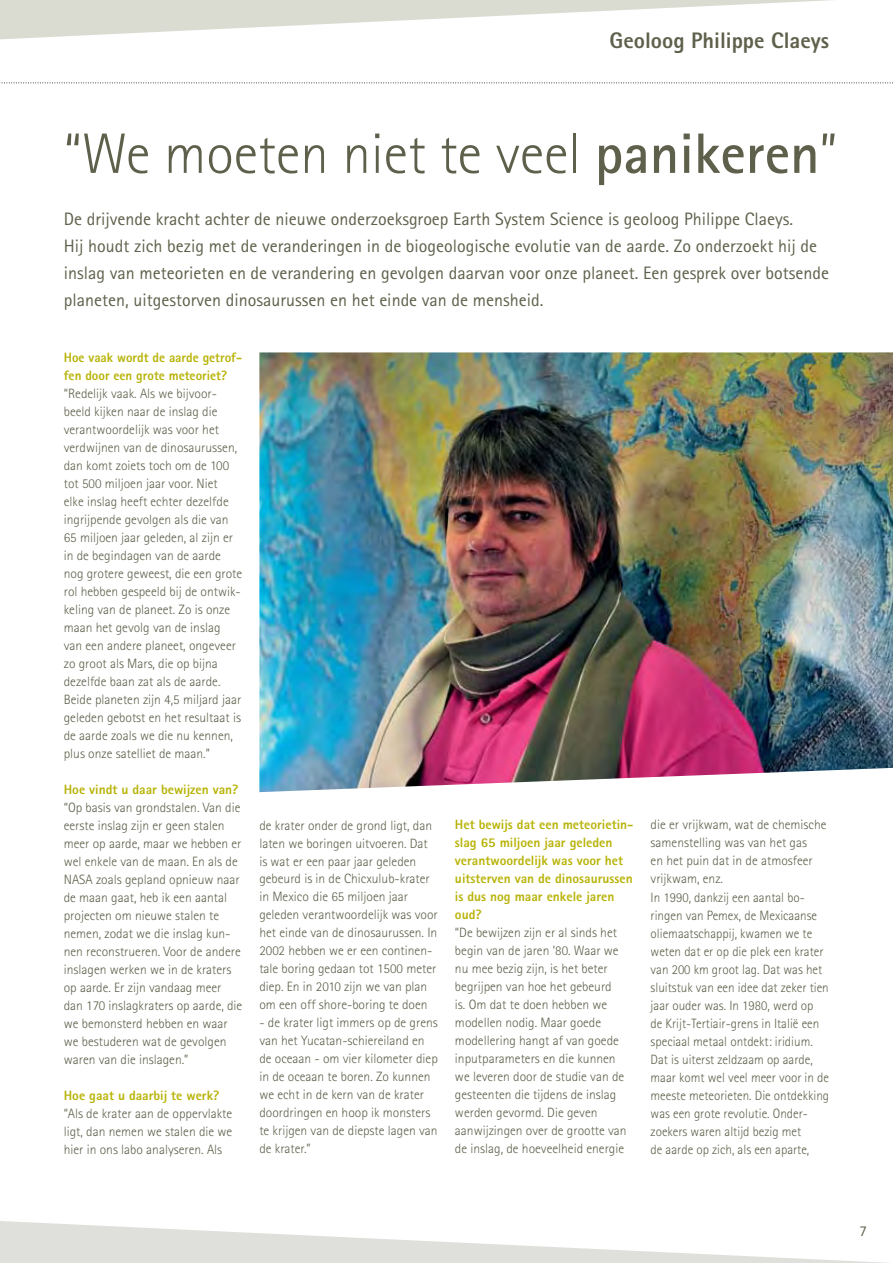
<style>
.page{position:relative;width:893px;height:1263px;background:#fff}
.page>*{position:absolute;margin:0;border:0;box-sizing:border-box;transform-origin:0 0}
.t1{font:300 57px "Rotis Sans Serif";color:#5f604b}
.t2{font:800 22.5px "Rotis Sans Serif";color:#5f604b}
.t3{font:18px/27px "Rotis Sans Serif";color:#5f604b}
.t4{font:15px "Rotis Sans Serif";color:#5f604b}
.t5{font:300 13.5px/18px "Rotis Sans Serif";color:#5f604b}
.t6{font:800 13.5px/18px "Rotis Sans Serif";color:#b8b308}
.s1{font-weight:700}
</style>
<div class="page">
<svg style="left:0;top:1221px;width:888px;height:42px"></svg>
<svg style="left:0;top:0;width:832px;height:39px"></svg>
<svg style="left:1px;top:83px;width:892px;height:1px"></svg>
<img style="left:259px;top:352px;width:634px;height:440px">
<h2 class="t2" style="left:610px;top:26px;width:221px">Geoloog Philippe Claeys</h2>
<h1 class="t1" style="left:64px;top:121px;width:775px">“We moeten niet te veel <span class="s1">panikeren</span>”</h1>
<p class="t3" style="left:64px;top:206px;width:767px">De drijvende kracht achter de nieuwe onderzoeksgroep Earth System Science is geoloog Philippe Claeys.<br>Hij houdt zich bezig met de veranderingen in de biogeologische evolutie van de aarde. Zo onderzoekt hij de inslag van meteorieten en de verandering en gevolgen daarvan voor onze planeet. Een gesprek over botsende planeten, uitgestorven dinosaurussen en het einde van de mensheid.</p>
<p class="t6" style="left:64px;top:348px;width:180px">Hoe vaak wordt de aarde getrof&shy;fen door een grote meteoriet?</p>
<p class="t5" style="left:64px;top:384px;width:180px">“Redelijk vaak. Als we bijvoor&shy;beeld kijken naar de inslag die verantwoordelijk was voor het verdwijnen van de dinosaurussen, dan komt zoiets toch om de 100 tot 500 miljoen jaar voor. Niet<br>elke inslag heeft echter dezelfde ingrijpende gevolgen als die van<br>65 miljoen jaar geleden, al zijn er in de begindagen van de aarde nog grotere geweest, die een grote rol hebben gespeeld bij de ontwik&shy;keling van de planeet. Zo is onze maan het gevolg van de inslag van een andere planeet, ongeveer zo groot als Mars, die op bijna dezelfde baan zat als de aarde.<br>Beide planeten zijn 4,5 miljard jaar geleden gebotst en het resultaat is de aarde zoals we die nu kennen, plus onze satelliet de maan.”</p>
<p class="t6" style="left:64px;top:780px;width:176px">Hoe vindt u daar bewijzen van?</p>
<p class="t5" style="left:64px;top:798px;width:180px">“Op basis van grondstalen. Van die eerste inslag zijn er geen stalen meer op aarde, maar we hebben er wel enkele van de maan. En als de<br>NASA zoals gepland opnieuw naar de maan gaat, heb ik een aantal projecten om nieuwe stalen te nemen, zodat we die inslag kun&shy;nen reconstrueren. Voor de andere inslagen werken we in de kraters op aarde. Er zijn vandaag meer dan 170 inslagkraters op aarde, die we bemonsterd hebben en waar we bestuderen wat de gevolgen waren van die inslagen.”</p>
<p class="t6" style="left:64px;top:1086px;width:157px">Hoe gaat u daarbij te werk?</p>
<p class="t5" style="left:64px;top:1104px;width:170px;text-align:justify">“Als de krater aan de oppervlakte ligt, dan nemen we stalen die we hier in ons labo analyseren. Als</p>
<p class="t5" style="left:259px;top:816px;width:180px">de krater onder de grond ligt, dan laten we boringen uitvoeren. Dat is wat er een paar jaar geleden gebeurd is in de Chicxulub-krater in Mexico die 65 miljoen jaar geleden verantwoordelijk was voor het einde van de dinosaurussen. In<br>2002 hebben we er een continen&shy;tale boring gedaan tot 1500 meter diep. En in 2010 zijn we van plan om een off shore-boring te doen</p>
<p class="t5" style="left:259px;top:1014px;width:180px">- de krater ligt immers op de grens van het Yucatan-schiereiland en de oceaan - om vier kilometer diep in de oceaan te boren. Zo kunnen we echt in de kern van de krater doordringen en hoop ik monsters te krijgen van de diepste lagen van de krater.”</p>
<p class="t6" style="left:455px;top:816px;width:180px">Het bewijs dat een meteorietin&shy;slag 65 miljoen jaar geleden verantwoordelijk was voor het uitsterven van de dinosaurussen is dus nog maar enkele jaren oud?</p>
<p class="t5" style="left:455px;top:924px;width:173px">“De bewijzen zijn er al sinds het begin van de jaren ’80. Waar we nu mee bezig zijn, is het beter begrijpen van hoe het gebeurd<br>is. Om dat te doen hebben we modellen nodig. Maar goede modellering hangt af van goede inputparameters en die kunnen we leveren door de studie van de gesteenten die tijdens de inslag werden gevormd. Die geven aanwijzingen over de grootte van de inslag, de hoeveelheid energie</p>
<p class="t5" style="left:651px;top:816px;width:180px">die er vrijkwam, wat de chemische samenstelling was van het gas<br>en het puin dat in de atmosfeer vrijkwam, enz.<br>In 1990, dankzij een aantal bo&shy;ringen van Pemex, de Mexicaanse oliemaatschappij, kwamen we te weten dat er op die plek een krater van 200 km groot lag. Dat was het sluitstuk van een idee dat zeker tien jaar ouder was. In 1980, werd op<br>de Krijt-Tertiair-grens in Italië een speciaal metaal ontdekt: iridium.<br>Dat is uiterst zeldzaam op aarde, maar komt wel veel meer voor in de meeste meteorieten. Die ontdekking was een grote revolutie. Onder&shy;zoekers waren altijd bezig met<br>de aarde op zich, als een aparte,</p>
<p class="t4" style="left:859px;top:1222px;width:9px">7</p>
</div>
